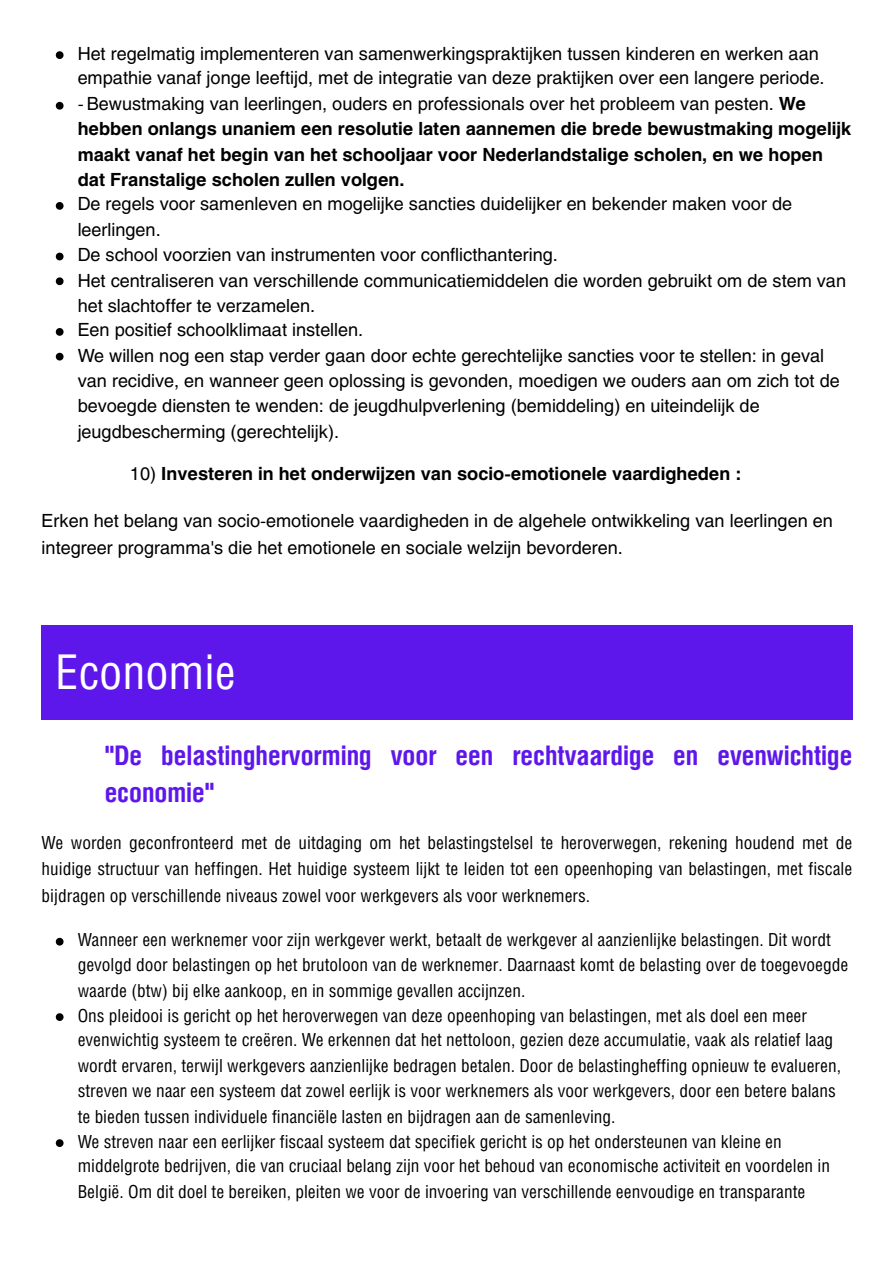
<style>
.page{position:relative;width:894px;height:1263px;background:#fff}
.page>*{position:absolute;margin:0;border:0;box-sizing:border-box;transform-origin:0 0}
.t1{font:48px "Helios Cond";color:#fff}
.t2{font:700 27px/37.2px "Helios Cond";color:#5e17eb}
.t3{font:18px/25.3px "Helios Cond";color:#000}
.t4{font:18px/25.2px "Helios";color:#000}
.t5{font:700 18px/25.2px "Helios";color:#000}
.s1{font-weight:400}
</style>
<div class="page">
<svg style="left:56px;top:51px;width:7px;height:8px"></svg>
<svg style="left:56px;top:102px;width:7px;height:8px"></svg>
<svg style="left:56px;top:202px;width:7px;height:8px"></svg>
<svg style="left:56px;top:253px;width:7px;height:7px"></svg>
<svg style="left:56px;top:277px;width:7px;height:8px"></svg>
<svg style="left:56px;top:328px;width:7px;height:8px"></svg>
<svg style="left:56px;top:353px;width:7px;height:7px"></svg>
<div style="left:42px;top:626px;width:810px;height:94px;background:#5e17eb"></div>
<svg style="left:56px;top:938px;width:7px;height:7px"></svg>
<svg style="left:56px;top:1013px;width:7px;height:8px"></svg>
<svg style="left:56px;top:1139px;width:7px;height:8px"></svg>
<p class="t4" style="left:78px;top:40px;width:748px;line-height:24.8px">Het regelmatig implementeren van samenwerkingspraktijken tussen kinderen en werken aan empathie vanaf jonge leeftijd, met de integratie van deze praktijken over een langere periode.</p>
<p class="t5" style="left:78px;top:91px;width:774px"><span class="s1">- Bewustmaking van leerlingen, ouders en professionals over het probleem van pesten.</span> We hebben onlangs unaniem een resolutie laten aannemen die brede bewustmaking mogelijk maakt vanaf het begin van het schooljaar voor Nederlandstalige scholen, en we hopen dat Franstalige scholen zullen volgen.</p>
<p class="t4" style="left:78px;top:191px;width:715px;line-height:25.8px">De regels voor samenleven en mogelijke sancties duidelijker en bekender maken voor de leerlingen.</p>
<p class="t4" style="left:78px;top:241px;width:481px">De school voorzien van instrumenten voor conflicthantering.</p>
<p class="t4" style="left:78px;top:268px;width:769px;line-height:24.8px">Het centraliseren van verschillende communicatiemiddelen die worden gebruikt om de stem van het slachtoffer te verzamelen.</p>
<p class="t4" style="left:78px;top:317px;width:287px">Een positief schoolklimaat instellen.</p>
<p class="t4" style="left:78px;top:343px;width:763px">We willen nog een stap verder gaan door echte gerechtelijke sancties voor te stellen: in geval van recidive, en wanneer geen oplossing is gevonden, moedigen we ouders aan om zich tot de bevoegde diensten te wenden: de jeugdhulpverlening (bemiddeling) en uiteindelijk de jeugdbescherming (gerechtelijk).</p>
<p class="t5" style="left:130px;top:461px;width:612px"><span class="s1">10)</span> Investeren in het onderwijzen van socio-emotionele vaardigheden :</p>
<p class="t4" style="left:42px;top:506px;width:792px;line-height:27px">Erken het belang van socio-emotionele vaardigheden in de algehele ontwikkeling van leerlingen en integreer programma's die het emotionele en sociale welzijn bevorderen.</p>
<p class="t1" style="left:55px;top:642px;width:182px">Economie</p>
<h1 class="t2" style="left:105px;top:737px;width:748px">"De belastinghervorming voor een rechtvaardige en evenwichtige economie"</h1>
<p class="t3" style="left:42px;top:830px;width:811px;line-height:26.4px;text-align:justify">We worden geconfronteerd met de uitdaging om het belastingstelsel te heroverwegen, rekening houdend met de huidige structuur van heffingen. Het huidige systeem lijkt te leiden tot een opeenhoping van belastingen, met fiscale bijdragen op verschillende niveaus zowel voor werkgevers als voor werknemers.</p>
<p class="t3" style="left:78px;top:927px;width:771px">Wanneer een werknemer voor zijn werkgever werkt, betaalt de werkgever al aanzienlijke belastingen. Dit wordt gevolgd door belastingen op het brutoloon van de werknemer. Daarnaast komt de belasting over de toegevoegde waarde (btw) bij elke aankoop, en in sommige gevallen accijnzen.</p>
<p class="t3" style="left:78px;top:1002px;width:764px">Ons pleidooi is gericht op het heroverwegen van deze opeenhoping van belastingen, met als doel een meer evenwichtig systeem te creëren. We erkennen dat het nettoloon, gezien deze accumulatie, vaak als relatief laag wordt ervaren, terwijl werkgevers aanzienlijke bedragen betalen. Door de belastingheffing opnieuw te evalueren, streven we naar een systeem dat zowel eerlijk is voor werknemers als voor werkgevers, door een betere balans te bieden tussen individuele financiële lasten en bijdragen aan de samenleving.</p>
<p class="t3" style="left:78px;top:1128px;width:753px">We streven naar een eerlijker fiscaal systeem dat specifiek gericht is op het ondersteunen van kleine en middelgrote bedrijven, die van cruciaal belang zijn voor het behoud van economische activiteit en voordelen in<br>België. Om dit doel te bereiken, pleiten we voor de invoering van verschillende eenvoudige en transparante</p>
</div>
